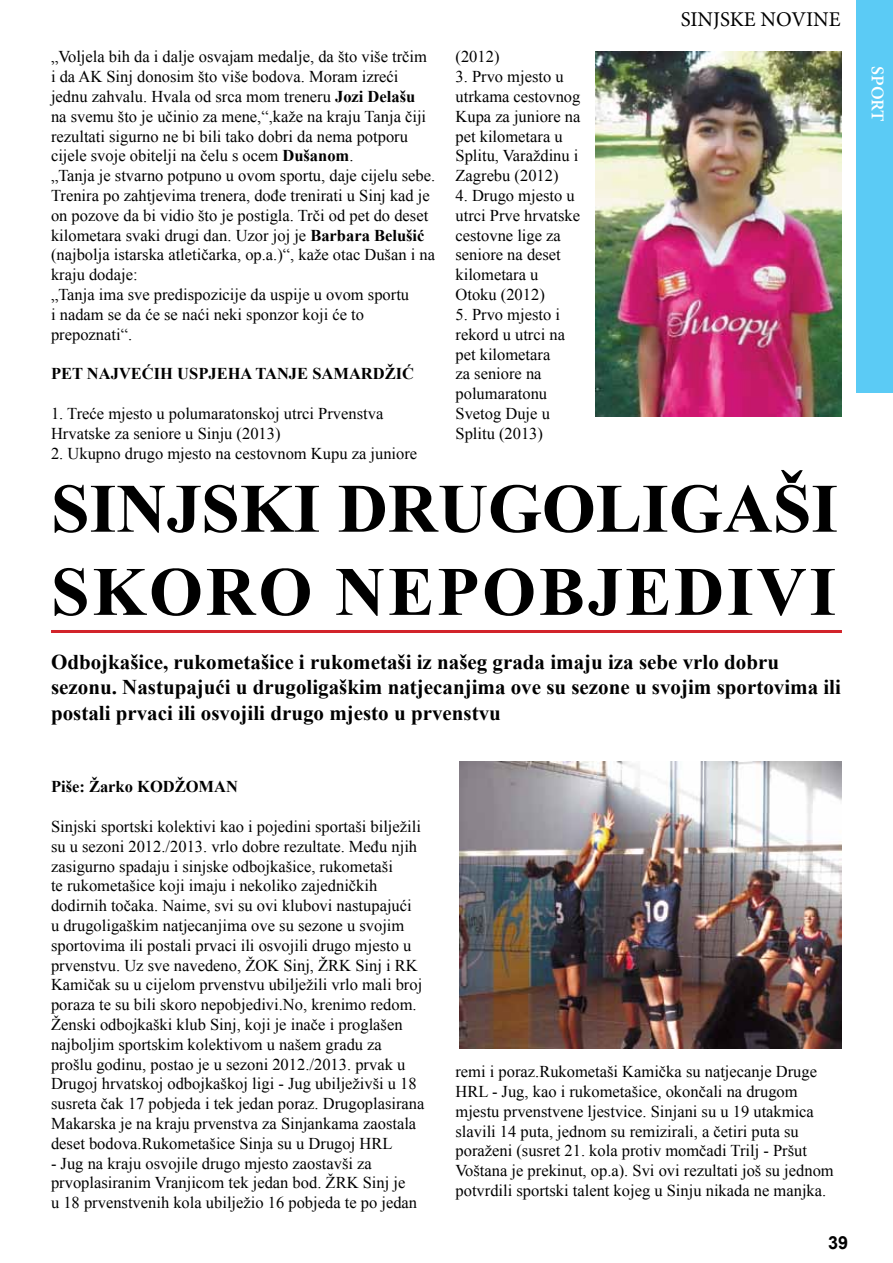
<style>
.page{position:relative;width:893px;height:1263px;background:#fff}
.page>*{position:absolute;margin:0;border:0;box-sizing:border-box;transform-origin:0 0}
.t1{font:700 69.3px "Times New Roman";color:#000}
.t2{font:700 21px/25.2px "Times New Roman";color:#000}
.t3{font:21px "Minion Pro";letter-spacing:-.01em;color:#000}
.t4{font:600 18px "Minion Pro";color:#fff}
.t5{font:700 18px "Arial";color:#000}
.t6{font:16.5px/19.8px "Times New Roman";color:#000}
.t7{font:700 16.5px "Times New Roman";color:#000}
.s1{font-weight:700}
</style>
<div class="page">
<div style="left:856px;top:0;width:37px;height:393px;background:#5bcbf5"></div>
<img style="left:595px;top:51px;width:247px;height:365px">
<img style="left:459px;top:761px;width:383px;height:287px">
<hr style="left:51px;top:630px;width:791px;height:3px;background:#d2232a">
<p class="t6" style="left:51px;top:47px;width:386px">„Voljela bih da i dalje osvajam medalje, da što više trčim i da AK Sinj donosim što više bodova. Moram izreći jednu zahvalu. Hvala od srca mom treneru <span class="s1">Jozi Delašu<br></span>na svemu što je učinio za mene,“,kaže na kraju Tanja čiji rezultati sigurno ne bi bili tako dobri da nema potporu cijele svoje obitelji na čelu s ocem <span class="s1">Dušanom</span>.<br>„Tanja je stvarno potpuno u ovom sportu, daje cijelu sebe.<br>Trenira po zahtjevima trenera, dođe trenirati u Sinj kad je on pozove da bi vidio što je postigla. Trči od pet do deset kilometara svaki drugi dan. Uzor joj je <span class="s1">Barbara Belušić </span>(najbolja istarska atletičarka, op.a.)“, kaže otac Dušan i na kraju dodaje:<br>„Tanja ima sve predispozicije da uspije u ovom sportu<br>i nadam se da će se naći neki sponzor koji će to prepoznati“.</p>
<p class="t7" style="left:51px;top:362px;width:365px">PET NAJVEĆIH USPJEHA TANJE SAMARDŽIĆ</p>
<p class="t6" style="left:51px;top:403px;width:334px">1. Treće mjesto u polumaratonskoj utrci Prvenstva<br>Hrvatske za seniore u Sinju (2013)</p>
<p class="t6" style="left:51px;top:443px;width:368px">2. Ukupno drugo mjesto na cestovnom Kupu za juniore</p>
<p class="t6" style="left:455px;top:47px;width:45px">(2012)</p>
<p class="t6" style="left:455px;top:67px;width:126px">3. Prvo mjesto u utrkama cestovnog<br>Kupa za juniore na pet kilometara u<br>Splitu, Varaždinu i<br>Zagrebu (2012)</p>
<p class="t6" style="left:455px;top:185px;width:126px">4. Drugo mjesto u utrci Prve hrvatske cestovne lige za seniore na deset kilometara u<br>Otoku (2012)</p>
<p class="t6" style="left:455px;top:304px;width:111px">5. Prvo mjesto i rekord u utrci na pet kilometara za seniore na polumaratonu<br>Svetog Duje u<br>Splitu (2013)</p>
<p class="t3" style="left:681px;top:5px;width:138px">SINJSKE NOVINE</p>
<h1 class="t1" style="left:51px;top:461px;width:78px">Sinjski</h1>
<h1 class="t1" style="left:338px;top:461px;width:47px">drugoligaši</h1>
<h1 class="t1" style="left:51px;top:544px;width:53px">skoro</h1>
<h1 class="t1" style="left:335px;top:544px;width:47px">nepobjedivi</h1>
<p class="t2" style="left:51px;top:649px;width:791px">Odbojkašice, rukometašice i rukometaši iz našeg grada imaju iza sebe vrlo dobru sezonu. Nastupajući u drugoligaškim natjecanjima ove su sezone u svojim sportovima ili postali prvaci ili osvojili drugo mjesto u prvenstvu</p>
<p class="t7" style="left:51px;top:775px;width:188px">Piše: Žarko KODŽOMAN</p>
<p class="t6" style="left:51px;top:816px;width:375px">Sinjski sportski kolektivi kao i pojedini sportaši bilježili su u sezoni 2012./2013. vrlo dobre rezultate. Među njih zasigurno spadaju i sinjske odbojkašice, rukometaši<br>te rukometašice koji imaju i nekoliko zajedničkih dodirnih točaka. Naime, svi su ovi klubovi nastupajući<br>u drugoligaškim natjecanjima ove su sezone u svojim sportovima ili postali prvaci ili osvojili drugo mjesto u prvenstvu. Uz sve navedeno, ŽOK Sinj, ŽRK Sinj i RK Kamičak su u cijelom prvenstvu ubilježili vrlo mali broj poraza te su bili skoro nepobjedivi.No, krenimo redom.<br>Ženski odbojkaški klub Sinj, koji je inače i proglašen najboljim sportskim kolektivom u našem gradu za prošlu godinu, postao je u sezoni 2012./2013. prvak u Drugoj hrvatskoj odbojkaškoj ligi - Jug ubilježivši u 18 susreta čak 17 pobjeda i tek jedan poraz. Drugoplasirana Makarska je na kraju prvenstva za Sinjankama zaostala deset bodova.Rukometašice Sinja su u Drugoj HRL</p>
<p class="t6" style="left:51px;top:1153px;width:368px">- Jug na kraju osvojile drugo mjesto zaostavši za prvoplasiranim Vranjicom tek jedan bod. ŽRK Sinj je u 18 prvenstvenih kola ubilježio 16 pobjeda te po jedan</p>
<p class="t6" style="left:455px;top:1061px;width:380px">remi i poraz.Rukometaši Kamička su natjecanje Druge HRL - Jug, kao i rukometašice, okončali na drugom mjestu prvenstvene ljestvice. Sinjani su u 19 utakmica slavili 14 puta, jednom su remizirali, a četiri puta su poraženi (susret 21. kola protiv momčadi Trilj - Pršut Voštana je prekinut, op.a). Svi ovi rezultati još su jednom potvrdili sportski talent kojeg u Sinju nikada ne manjka.</p>
<p class="t5" style="left:828px;top:1231px;width:22px">39</p>
<p class="t4" style="left:890px;top:66px;width:57px;rotate:90deg">sport</p>
</div>
